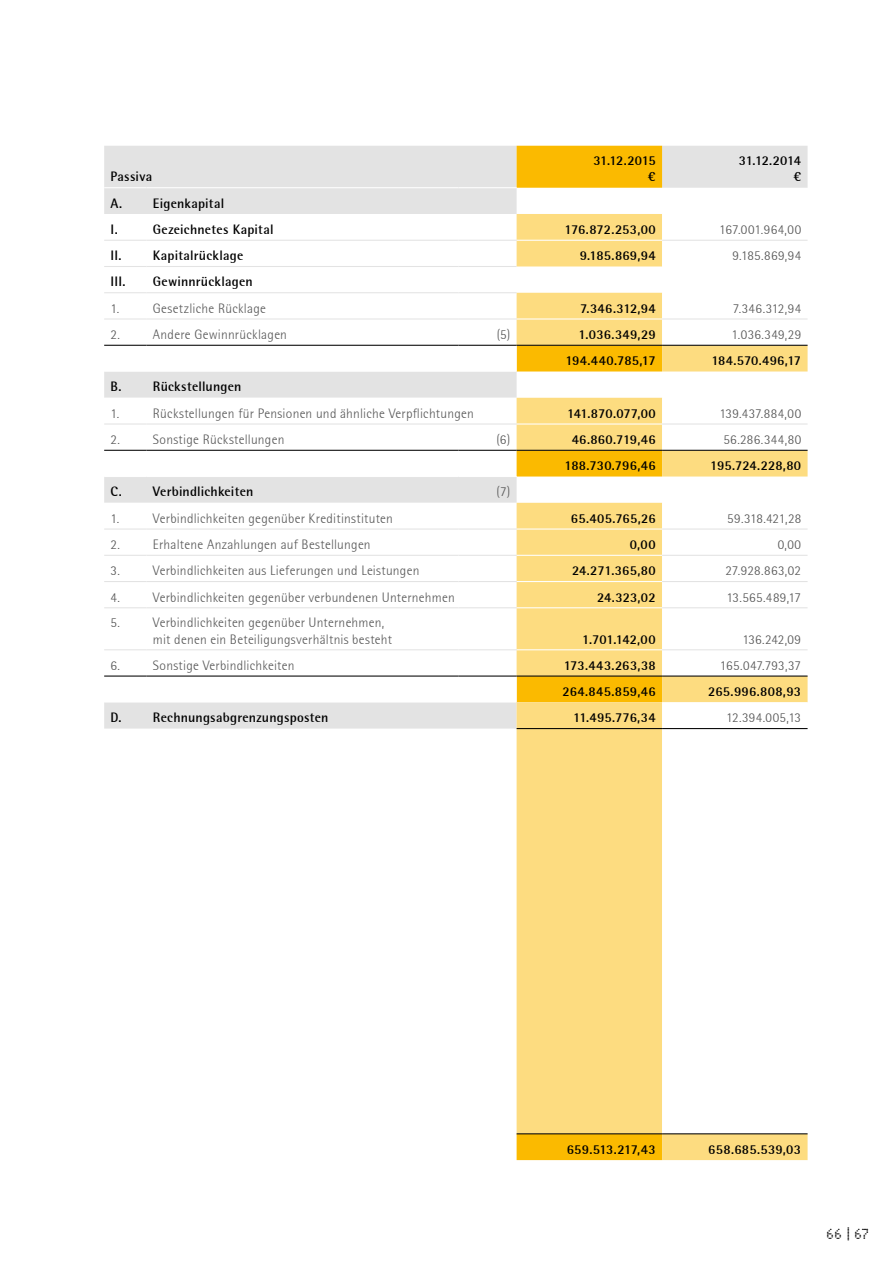
<style>
.page{position:relative;width:893px;height:1263px;background:#fff}
.page>*{position:absolute;margin:0;border:0;box-sizing:border-box;transform-origin:0 0}
.t1{font:condensed 15px "Dot Matrix Two OT";color:#000}
.t2{font:300 13.5px/16.5px "Agfa Rotis Semisans";letter-spacing:.015em;color:#565656}
.t3{font:700 13.5px/16.5px "Agfa Rotis Semisans";letter-spacing:.015em;color:#000;text-align:right}
.t4{font:700 13.5px "Agfa Rotis Semisans";letter-spacing:-.025em;color:#000}
.t5{font:300 13.5px "Agfa Rotis Semisans";letter-spacing:-.015em;color:#565656}
.s1{font-weight:300;color:#565656}
</style>
<div class="page">
<svg style="left:104px;top:146px;width:704px;height:582px;background:#e5e5e5"></svg>
<svg style="left:517px;top:146px;width:145px;height:68px;fill:#fbba00"></svg>
<svg style="left:104px;top:214px;width:413px;height:488px"></svg>
<svg style="left:517px;top:214px;width:291px;height:946px;background:#fcdb7c"></svg>
<svg style="left:662px;top:214px;width:146px;height:919px"></svg>
<hr style="left:517px;top:240px;width:145px;height:1px;background:#fff">
<hr style="left:104px;top:450px;width:43px;height:1px;background:#000">
<hr style="left:147px;top:450px;width:311px;height:1px;background:#000">
<hr style="left:104px;top:345px;width:43px;height:1px;background:#000">
<hr style="left:147px;top:345px;width:311px;height:1px;background:#000">
<hr style="left:458px;top:345px;width:59px;height:1px;background:#000">
<hr style="left:662px;top:345px;width:146px;height:1px;background:#000">
<hr style="left:662px;top:450px;width:146px;height:1px;background:#000">
<hr style="left:458px;top:450px;width:59px;height:1px;background:#000">
<hr style="left:517px;top:450px;width:145px;height:1px;background:#000">
<hr style="left:517px;top:345px;width:145px;height:1px;background:#000">
<hr style="left:517px;top:528px;width:145px;height:2px;background:#fff">
<hr style="left:517px;top:555px;width:145px;height:1px;background:#fff">
<hr style="left:517px;top:581px;width:145px;height:1px;background:#fff">
<hr style="left:517px;top:607px;width:145px;height:1px;background:#fff">
<hr style="left:517px;top:649px;width:145px;height:1px;background:#fff">
<hr style="left:517px;top:423px;width:145px;height:1px;background:#fff">
<hr style="left:517px;top:318px;width:145px;height:1px;background:#fff">
<hr style="left:104px;top:476px;width:43px;height:1px;background:#fff">
<hr style="left:147px;top:476px;width:311px;height:1px;background:#fff">
<hr style="left:458px;top:476px;width:59px;height:1px;background:#fff">
<hr style="left:104px;top:240px;width:43px;height:1px;background:#e3e3e3">
<hr style="left:147px;top:240px;width:311px;height:1px;background:#e3e3e3">
<hr style="left:458px;top:240px;width:59px;height:1px;background:#e3e3e3">
<hr style="left:104px;top:266px;width:43px;height:1px;background:#e3e3e3">
<hr style="left:147px;top:266px;width:311px;height:1px;background:#e3e3e3">
<hr style="left:458px;top:266px;width:59px;height:1px;background:#e3e3e3">
<hr style="left:104px;top:292px;width:43px;height:1px;background:#e3e3e3">
<hr style="left:147px;top:292px;width:311px;height:1px;background:#e3e3e3">
<hr style="left:458px;top:292px;width:59px;height:1px;background:#e3e3e3">
<hr style="left:104px;top:318px;width:43px;height:1px;background:#e3e3e3">
<hr style="left:147px;top:318px;width:311px;height:1px;background:#e3e3e3">
<hr style="left:458px;top:318px;width:59px;height:1px;background:#e3e3e3">
<hr style="left:104px;top:423px;width:43px;height:1px;background:#e3e3e3">
<hr style="left:147px;top:423px;width:311px;height:1px;background:#e3e3e3">
<hr style="left:458px;top:423px;width:59px;height:1px;background:#e3e3e3">
<hr style="left:104px;top:528px;width:43px;height:2px;background:#e3e3e3">
<hr style="left:147px;top:528px;width:311px;height:2px;background:#e3e3e3">
<hr style="left:458px;top:528px;width:59px;height:2px;background:#e3e3e3">
<hr style="left:104px;top:555px;width:43px;height:1px;background:#e3e3e3">
<hr style="left:147px;top:555px;width:311px;height:1px;background:#e3e3e3">
<hr style="left:458px;top:555px;width:59px;height:1px;background:#e3e3e3">
<hr style="left:104px;top:581px;width:43px;height:1px;background:#e3e3e3">
<hr style="left:147px;top:581px;width:311px;height:1px;background:#e3e3e3">
<hr style="left:458px;top:581px;width:59px;height:1px;background:#e3e3e3">
<hr style="left:104px;top:607px;width:43px;height:1px;background:#e3e3e3">
<hr style="left:147px;top:607px;width:311px;height:1px;background:#e3e3e3">
<hr style="left:458px;top:607px;width:59px;height:1px;background:#e3e3e3">
<hr style="left:104px;top:649px;width:43px;height:1px;background:#e3e3e3">
<hr style="left:147px;top:649px;width:311px;height:1px;background:#e3e3e3">
<hr style="left:458px;top:649px;width:59px;height:1px;background:#e3e3e3">
<hr style="left:662px;top:528px;width:146px;height:2px;background:#e3e3e3">
<hr style="left:662px;top:555px;width:146px;height:1px;background:#e3e3e3">
<hr style="left:662px;top:581px;width:146px;height:1px;background:#e3e3e3">
<hr style="left:662px;top:607px;width:146px;height:1px;background:#e3e3e3">
<hr style="left:662px;top:649px;width:146px;height:1px;background:#e3e3e3">
<hr style="left:662px;top:423px;width:146px;height:1px;background:#e3e3e3">
<hr style="left:662px;top:318px;width:146px;height:1px;background:#e3e3e3">
<hr style="left:662px;top:240px;width:146px;height:1px;background:#e3e3e3">
<hr style="left:517px;top:728px;width:145px;height:1px;background:#000">
<hr style="left:517px;top:1133px;width:145px;height:1px;background:#000">
<hr style="left:662px;top:728px;width:146px;height:1px;background:#000">
<hr style="left:662px;top:1133px;width:146px;height:1px;background:#000">
<hr style="left:104px;top:187px;width:43px;height:1px;background:#fff">
<hr style="left:147px;top:187px;width:311px;height:1px;background:#fff">
<hr style="left:458px;top:187px;width:59px;height:1px;background:#fff">
<hr style="left:104px;top:675px;width:43px;height:2px;background:#000">
<hr style="left:147px;top:675px;width:311px;height:2px;background:#000">
<hr style="left:458px;top:675px;width:59px;height:2px;background:#000">
<hr style="left:517px;top:675px;width:145px;height:2px;background:#000">
<hr style="left:662px;top:675px;width:146px;height:2px;background:#000">
<p class="t3" style="left:111px;top:168px;width:43px">Passiva</p>
<p class="t3" style="left:593px;top:152px;width:64px">31.12.2015 €</p>
<p class="t3" style="left:739px;top:152px;width:64px">31.12.2014 €</p>
<p class="t3" style="left:111px;top:190px;width:115px;line-height:26.2px;text-align:left">A. Eigenkapital<br>I.</p>
<p class="t3" style="left:153px;top:221px;width:122px">Gezeichnetes Kapital</p>
<p class="t3" style="left:565px;top:221px;width:93px">176.872.253,00</p>
<p class="t2" style="left:719px;top:221px;width:83px">167.001.964,00</p>
<p class="t3" style="left:111px;top:247px;width:134px">II. Kapitalrücklage</p>
<p class="t3" style="left:580px;top:247px;width:78px">9.185.869,94</p>
<p class="t2" style="left:732px;top:247px;width:70px">9.185.869,94</p>
<p class="t3" style="left:111px;top:273px;width:17px">III.</p>
<p class="t3" style="left:153px;top:273px;width:101px">Gewinnrücklagen</p>
<p class="t2" style="left:111px;top:300px;width:10px">1.</p>
<p class="t2" style="left:153px;top:300px;width:115px">Gesetzliche Rücklage</p>
<p class="t3" style="left:580px;top:300px;width:77px">7.346.312,94</p>
<p class="t2" style="left:733px;top:300px;width:70px">7.346.312,94</p>
<p class="t2" style="left:111px;top:326px;width:11px">2.</p>
<p class="t2" style="left:153px;top:326px;width:136px">Andere Gewinnrücklagen</p>
<p class="t2" style="left:497px;top:326px;width:15px">(5)</p>
<p class="t3" style="left:579px;top:326px;width:79px">1.036.349,29</p>
<p class="t2" style="left:731px;top:326px;width:71px">1.036.349,29</p>
<p class="t3" style="left:565px;top:352px;width:92px">194.440.785,17</p>
<p class="t3" style="left:711px;top:352px;width:91px">184.570.496,17</p>
<p class="t3" style="left:111px;top:373px;width:132px;line-height:26.2px;text-align:left">B. Rückstellungen<br><span class="s1">1.</span></p>
<p class="t2" style="left:153px;top:405px;width:322px">Rückstellungen für Pensionen und ähnliche Verpflichtungen</p>
<p class="t3" style="left:567px;top:405px;width:90px">141.870.077,00</p>
<p class="t2" style="left:719px;top:405px;width:83px">139.437.884,00</p>
<p class="t2" style="left:111px;top:431px;width:11px">2.</p>
<p class="t2" style="left:153px;top:431px;width:133px">Sonstige Rückstellungen</p>
<p class="t2" style="left:496px;top:431px;width:15px">(6)</p>
<p class="t3" style="left:572px;top:431px;width:86px">46.860.719,46</p>
<p class="t2" style="left:723px;top:431px;width:79px">56.286.344,80</p>
<p class="t3" style="left:565px;top:457px;width:93px">188.730.796,46</p>
<p class="t3" style="left:710px;top:457px;width:92px">195.724.228,80</p>
<p class="t3" style="left:111px;top:483px;width:144px">C. Verbindlichkeiten</p>
<p class="t2" style="left:497px;top:484px;width:15px">(7)</p>
<p class="t2" style="left:111px;top:510px;width:10px">1.</p>
<p class="t2" style="left:153px;top:510px;width:242px">Verbindlichkeiten gegenüber Kreditinstituten</p>
<p class="t3" style="left:571px;top:510px;width:86px">65.405.765,26</p>
<p class="t5" style="left:727px;top:510px;width:75px">59.318.421,28</p>
<p class="t2" style="left:111px;top:536px;width:11px">2.</p>
<p class="t2" style="left:153px;top:536px;width:219px">Erhaltene Anzahlungen auf Bestellungen</p>
<p class="t3" style="left:630px;top:536px;width:27px">0,00</p>
<p class="t2" style="left:778px;top:536px;width:25px">0,00</p>
<p class="t2" style="left:111px;top:562px;width:11px">3.</p>
<p class="t2" style="left:153px;top:562px;width:268px">Verbindlichkeiten aus Lieferungen und Leistungen</p>
<p class="t3" style="left:572px;top:562px;width:85px">24.271.365,80</p>
<p class="t2" style="left:725px;top:562px;width:77px">27.928.863,02</p>
<p class="t2" style="left:111px;top:589px;width:11px">4.</p>
<p class="t2" style="left:153px;top:589px;width:303px">Verbindlichkeiten gegenüber verbundenen Unternehmen</p>
<p class="t3" style="left:597px;top:588px;width:60px">24.323,02</p>
<p class="t2" style="left:726px;top:589px;width:76px">13.565.489,17</p>
<p class="t2" style="left:111px;top:614px;width:11px">5.</p>
<p class="t2" style="left:153px;top:614px;width:241px">Verbindlichkeiten gegenüber Unternehmen, mit denen ein Beteiligungsverhältnis besteht</p>
<p class="t3" style="left:582px;top:630px;width:75px">1.701.142,00</p>
<p class="t2" style="left:742px;top:631px;width:60px">136.242,09</p>
<p class="t2" style="left:110px;top:657px;width:11px">6.</p>
<p class="t2" style="left:153px;top:657px;width:143px">Sonstige Verbindlichkeiten</p>
<p class="t3" style="left:564px;top:657px;width:93px">173.443.263,38</p>
<p class="t2" style="left:720px;top:657px;width:83px">165.047.793,37</p>
<p class="t3" style="left:562px;top:683px;width:95px">264.845.859,46</p>
<p class="t3" style="left:708px;top:683px;width:94px">265.996.808,93</p>
<p class="t3" style="left:110px;top:709px;width:220px">D. Rechnungsabgrenzungsposten</p>
<p class="t3" style="left:573px;top:709px;width:84px">11.495.776,34</p>
<p class="t2" style="left:726px;top:709px;width:76px">12.394.005,13</p>
<p class="t4" style="left:567px;top:1141px;width:90px">659.513.217,43</p>
<p class="t3" style="left:708px;top:1141px;width:94px">658.685.539,03</p>
<p class="t1" style="left:827px;top:1226px;width:44px">66 | 67</p>
</div>
